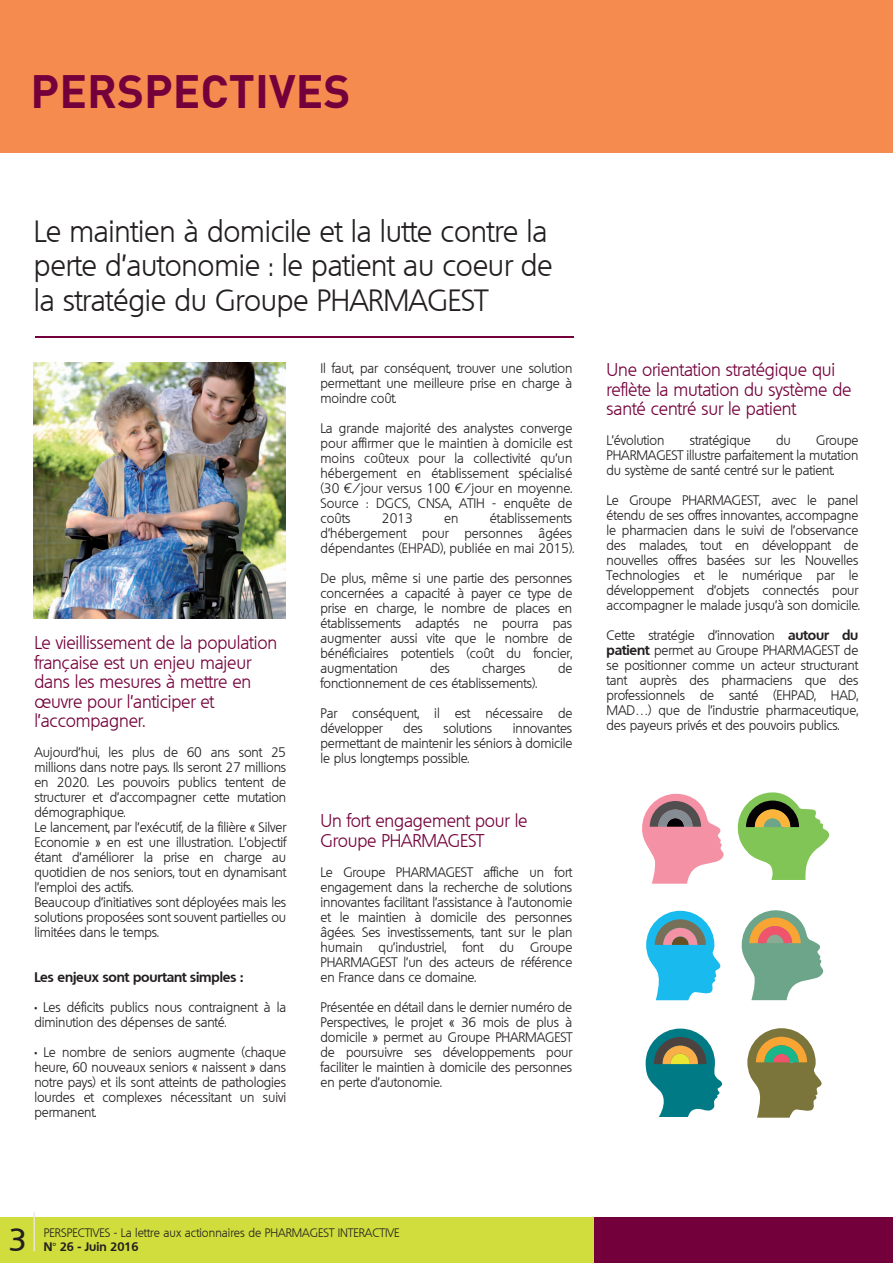
<style>
.page{position:relative;width:893px;height:1263px;background:#fff}
.page>*{position:absolute;margin:0;border:0;box-sizing:border-box;transform-origin:0 0}
.t1{font:700 45.75px "DIN";color:#74003b}
.t2{font:500 31.5px "Quebec";color:#231f20}
.t3{font:300 30px/34.5px "Quebec";letter-spacing:-.01em;color:#231f20}
.t4{font:300 18px/19.5px "Quebec";letter-spacing:-.01em;color:#74003b}
.t5{font:300 13.5px/15px "Quebec";letter-spacing:-.01em;color:#231f20;text-align:justify}
.t6{font:700 13.5px "Quebec";letter-spacing:-.01em;color:#231f20}
.t7{font:300 12px "Quebec";color:#231f20}
.t8{font:700 12px "Quebec";color:#231f20}
.s1{font-weight:700}
.s2{font-family:"Myriad";font-weight:400}
</style>
<div class="page">
<div style="left:593px;top:1217px;width:300px;height:46px;background:#74003b"></div>
<div style="left:0;top:1217px;width:593px;height:46px;background:#d0dd3c"></div>
<hr style="left:33px;top:1212px;width:2px;height:39px;background:#eae6e1">
<div style="left:0;top:0;width:893px;height:153px;background:#f68b50"></div>
<svg style="left:642px;top:793px;width:82px;height:91px"></svg>
<svg style="left:737px;top:792px;width:93px;height:88px"></svg>
<svg style="left:645px;top:1028px;width:78px;height:89px"></svg>
<svg style="left:747px;top:1028px;width:75px;height:90px"></svg>
<svg style="left:741px;top:910px;width:83px;height:90px"></svg>
<svg style="left:646px;top:911px;width:75px;height:89px"></svg>
<hr style="left:35px;top:336px;width:538px;height:2px;background:#74003b">
<img style="left:34px;top:363px;width:251px;height:255px">
<p class="t1" style="left:31px;top:61px;width:321px">PERSPECTIVES</p>
<p class="t3" style="left:34px;top:214px;width:520px">Le maintien à domicile et la lutte contre la perte d’autonomie : le patient au coeur de la stratégie du Groupe PHARMAGEST</p>
<p class="t4" style="left:34px;top:633px;width:244px">Le vieillissement de la population française est un enjeu majeur dans les mesures à mettre en œuvre pour l’anticiper et l’accompagner.</p>
<p class="t5" style="left:34px;top:745px;width:253px;text-align:left">Aujourd’hui, les plus de 60 ans sont 25 millions dans notre pays. Ils seront 27 millions en 2020. Les pouvoirs publics tentent de structurer et d’accompagner cette mutation démographique.<br>Le lancement, par l’exécutif, de la filière « Silver Economie » en est une illustration. L’objectif étant d’améliorer la prise en charge au quotidien de nos seniors, tout en dynamisant l’emploi des actifs.<br>Beaucoup d’initiatives sont déployées mais les solutions proposées sont souvent partielles ou limitées dans le temps.</p>
<p class="t6" style="left:34px;top:968px;width:210px">Les enjeux sont pourtant simples :</p>
<p class="t5" style="left:34px;top:1000px;width:253px"><span class="s1">•</span> Les déficits publics nous contraignent à la diminution des dépenses de santé.</p>
<p class="t5" style="left:34px;top:1045px;width:253px"><span class="s1">•</span> Le nombre de seniors augmente (chaque heure, 60 nouveaux seniors « naissent » dans notre pays) et ils sont atteints de pathologies lourdes et complexes nécessitant un suivi permanent.</p>
<p class="t5" style="left:320px;top:360px;width:253px">Il faut, par conséquent, trouver une solution permettant une meilleure prise en charge à moindre coût.</p>
<p class="t5" style="left:320px;top:420px;width:253px">La grande majorité des analystes converge pour affirmer que le maintien à domicile est moins coûteux pour la collectivité qu’un hébergement en établissement spécialisé (30 €/jour versus 100 €/jour en moyenne.<br>Source : DGCS, CNSA, ATIH - enquête de coûts</p>
<p class="t5" style="left:320px;top:510px;width:255px;text-align:left;text-indent:169px">établissements d’hébergement pour personnes âgées dépendantes (EHPAD), publiée en mai 2015).</p>
<p class="t5" style="left:320px;top:570px;width:253px">De plus, même si une partie des personnes concernées a capacité à payer ce type de prise en charge, le nombre de places en établissements adaptés ne pourra pas augmenter aussi vite que le nombre de bénéficiaires potentiels (coût du foncier, augmentation</p>
<p class="t5" style="left:382px;top:510px;width:32px">2013</p>
<p class="t5" style="left:444px;top:510px;width:16px">en</p>
<p class="t5" style="left:430px;top:660px;width:21px">des</p>
<p class="t5" style="left:482px;top:660px;width:45px">charges</p>
<p class="t5" style="left:558px;top:660px;width:16px">de</p>
<p class="t5" style="left:320px;top:675px;width:218px">fonctionnement de ces établissements).</p>
<p class="t5" style="left:320px;top:705px;width:253px">Par conséquent, il est nécessaire de développer</p>
<p class="t5" style="left:403px;top:720px;width:21px">des</p>
<p class="t5" style="left:443px;top:720px;width:50px">solutions</p>
<p class="t5" style="left:320px;top:720px;width:253px;text-indent:192px">innovantes permettant de maintenir les séniors à domicile le plus longtemps possible.</p>
<p class="t4" style="left:320px;top:811px;width:208px">Un fort engagement pour le<br>Groupe PHARMAGEST</p>
<p class="t5" style="left:320px;top:864px;width:253px">Le Groupe PHARMAGEST affiche un fort engagement dans la recherche de solutions innovantes facilitant l’assistance à l’autonomie et le maintien à domicile des personnes âgées. Ses investissements, tant sur le plan humain qu’industriel, font du Groupe PHARMAGEST l’un des acteurs de référence en France dans ce domaine.</p>
<p class="t5" style="left:320px;top:999px;width:253px">Présentée en détail dans le dernier numéro de Perspectives, le projet « 36 mois de plus à domicile » permet au Groupe PHARMAGEST de poursuivre ses développements pour faciliter le maintien à domicile des personnes en perte d’autonomie.</p>
<p class="t4" style="left:606px;top:360px;width:247px">Une orientation stratégique qui reflète la mutation du système de santé centré sur le patient</p>
<p class="t5" style="left:606px;top:433px;width:60px">L’évolution</p>
<p class="t5" style="left:690px;top:433px;width:63px">stratégique</p>
<p class="t5" style="left:776px;top:433px;width:16px">du</p>
<p class="t5" style="left:606px;top:433px;width:253px;text-indent:210px">Groupe PHARMAGEST illustre parfaitement la mutation du système de santé centré sur le patient.</p>
<p class="t5" style="left:606px;top:493px;width:255px;text-align:left">Le Groupe PHARMAGEST, avec le panel étendu de ses offres innovantes, accompagne le pharmacien dans le suivi de l’observance des malades, tout en développant de nouvelles offres basées sur les Nouvelles Technologies et le numérique par le développement d’objets connectés pour accompagner le malade jusqu’à son domicile.</p>
<p class="t5" style="left:606px;top:628px;width:253px">Cette stratégie d’innovation <span class="s1">autour du patient</span> permet au Groupe PHARMAGEST de se positionner comme un acteur structurant tant auprès des pharmaciens que des professionnels de santé (EHPAD, HAD, MAD…) que de l’industrie pharmaceutique, des payeurs privés et des pouvoirs publics.</p>
<p class="t2" style="left:8px;top:1219px;width:20px">3</p>
<p class="t7" style="left:44px;top:1225px;width:357px">PERSPECTIVES - La lettre aux actionnaires de PHARMAGEST INTERACTIVE</p>
<p class="t8" style="left:44px;top:1239px;width:96px">N<span class="s2">°</span> 26 - Juin 2016</p>
</div>
